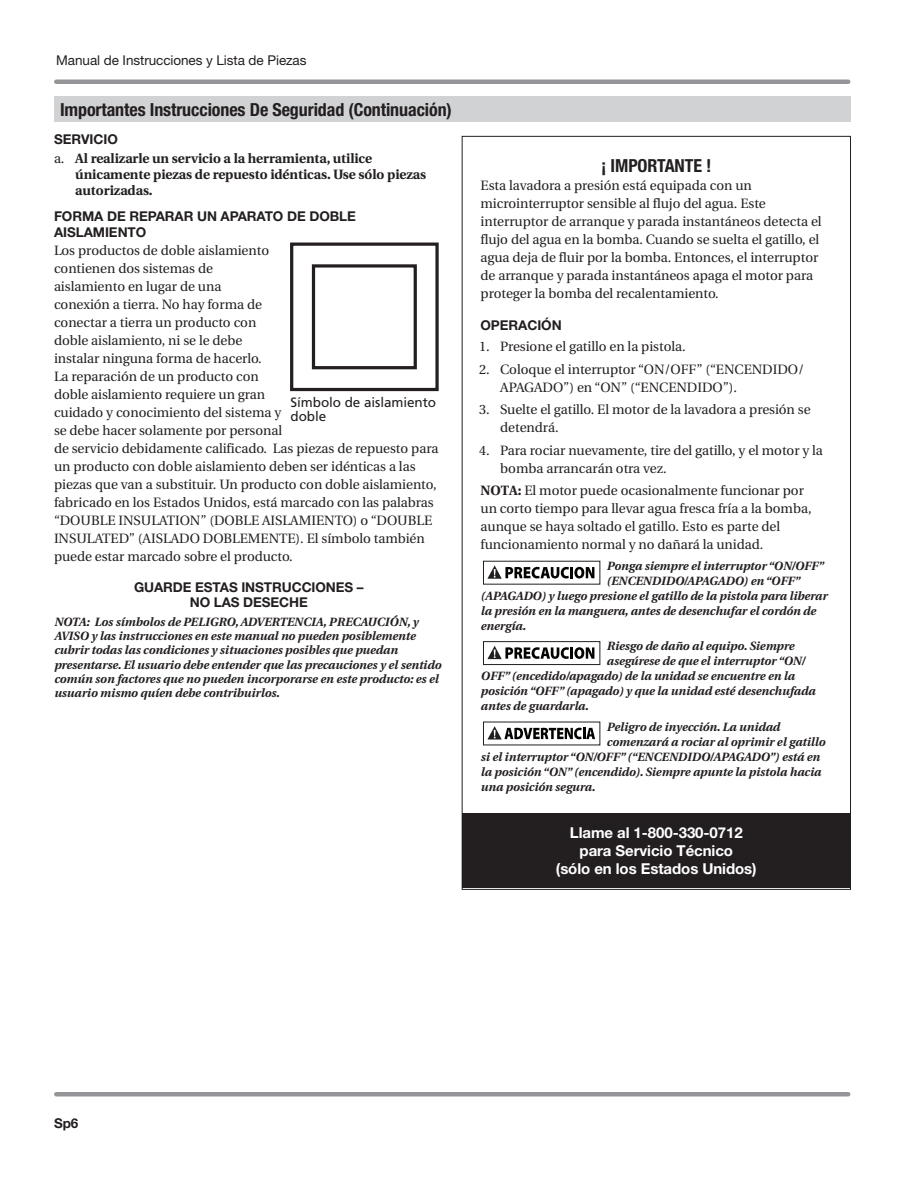
<style>
.page{position:relative;width:918px;height:1188px;background:#fff}
.page>*{position:absolute;margin:0;border:0;box-sizing:border-box;transform-origin:0 0}
.t1{font:700 condensed 18px "Helvetica Neue";letter-spacing:-.005em;color:#231f20}
.t2{font:700 15px/18px "Helvetica Neue";letter-spacing:-.005em;color:#fff;text-align:center}
.t3{font:13.5px/18px "Utopia";letter-spacing:-.005em;color:#231f20}
.t4{font:700 13.5px/15.8px "Utopia";letter-spacing:-.005em;color:#231f20}
.t5{font:700 13.5px "Helvetica Neue";letter-spacing:-.005em;color:#231f20}
.t6{font:13.5px "Helvetica Neue";letter-spacing:-.005em;color:#231f20}
.t7{font:13.5px/13.5px "Frutiger";letter-spacing:-.005em;color:#231f20}
.t8{font:italic 700 12px/14.2px "Utopia";color:#231f20}
.s1{font-weight:400}
.s2{font-weight:700}
</style>
<div class="page">
<hr style="left:56px;top:1092px;width:792px;height:4px;background:#939598">
<hr style="left:56px;top:80px;width:792px;height:4px;background:#939598">
<div style="left:54px;top:96px;width:796px;height:26px;background:#d1d2d4"></div>
<svg style="left:487px;top:565px;width:107px;height:14px"></svg>
<div style="left:483px;top:641px;width:117px;height:24px;border:1px solid #231f20"></div>
<svg style="left:487px;top:646px;width:107px;height:13px"></svg>
<svg style="left:487px;top:726px;width:108px;height:14px"></svg>
<div style="left:463px;top:813px;width:387px;height:75px;background:#231f20"></div>
<div style="left:290px;top:243px;width:149px;height:148px;border:3px solid #231f20"></div>
<div style="left:312px;top:264px;width:105px;height:105px;border:3px solid #231f20"></div>
<p class="t6" style="left:56px;top:52px;width:252px">Manual de Instrucciones y Lista de Piezas</p>
<h1 class="t1" style="left:60px;top:99px;width:393px">Importantes Instrucciones De Seguridad (Continuación)</h1>
<p class="t5" style="left:54px;top:131px;width:35px">SERVICI</p>
<p class="t5" style="left:107px;top:131px;width:12px">O</p>
<p class="t4" style="left:75px;top:151px;width:352px;text-indent:-21px"><span class="s1">a.</span> Al realizarle un servicio a la herramienta, utilice únicamente piezas de repuesto idénticas. Use sólo piezas autorizadas.</p>
<p class="t5" style="left:54px;top:207px;width:177px">FORMA DE REPARAR UN APA</p>
<p class="t5" style="left:247px;top:207px;width:110px">RATO DE DOBLE</p>
<p class="t5" style="left:54px;top:224px;width:39px">AISLAMI</p>
<p class="t5" style="left:109px;top:224px;width:39px">ENTO</p>
<p class="t3" style="left:54px;top:241px;width:386px">Los productos de doble aislamiento<br>contienen dos sistemas de<br>aislamiento en lugar de una<br>conexión a tierra. No hay forma de<br>conectar a tierra un producto con<br>doble aislamiento, ni se le debe<br>instalar ninguna forma de hacerlo.<br>La reparación de un producto con<br>doble aislamiento requiere un gran<br>cuidado y conocimiento del sistema y<br>se debe hacer solamente por personal<br>de servicio debidamente calificado. Las piezas de repuesto para un producto con doble aislamiento deben ser idénticas a las piezas que van a substituir. Un producto con doble aislamiento, fabricado en los Estados Unidos, está marcado con las palabras “DOUBLE INSULATION” (DOBLE AISLAMIENTO) o “DOUBLE INSULATED” (AISLADO DOBLEMENTE). El símbolo también puede estar marcado sobre el producto.</p>
<p class="t5" style="left:134px;top:579px;width:40px">GUARDE</p>
<p class="t5" style="left:195px;top:579px;width:60px">ESTAS INSTRU</p>
<p class="t5" style="left:292px;top:579px;width:35px">CCIONES</p>
<p class="t5" style="left:357px;top:579px;width:8px">–</p>
<p class="t5" style="left:190px;top:594px;width:64px">NO LAS DESE</p>
<p class="t5" style="left:279px;top:594px;width:20px">CHE</p>
<p class="t8" style="left:54px;top:615px;width:389px">NOTA: Los símbolos de PELIGRO, ADVERTENCIA, PRECAUCIÓN, y AVISO y las instrucciones en este manual no pueden posiblemente cubrir todas las condiciones y situaciones posibles que puedan presentarse. El usuario debe entender que las precauciones y el sentido común son factores que no pueden incorporarse en este producto: es el usuario mismo quíen debe contribuirlos.</p>
<p class="t7" style="left:291px;top:396px;width:147px">Símbolo de aislamiento doble</p>
<h1 class="t1" style="left:601px;top:154px;width:112px">¡ IMPORTANTE !</h1>
<p class="t3" style="left:481px;top:176px;width:343px">Esta lavadora a presión está equipada con un microinterruptor sensible al flujo del agua. Este interruptor de arranque y parada instantáneos detecta el flujo del agua en la bomba. Cuando se suelta el gatillo, el agua deja de fluir por la bomba. Entonces, el interruptor de arranque y parada instantáneos apaga el motor para proteger la bomba del recalentamiento.</p>
<p class="t5" style="left:481px;top:317px;width:83px">OPERACIÓN</p>
<p class="t3" style="left:479px;top:338px;width:208px">1. Presione el gatillo en la pistola.</p>
<p class="t3" style="left:500px;top:361px;width:305px;text-indent:-21px">2. Coloque el interruptor “ON/OFF” (“ENCENDIDO/<br>APAGADO”) en “ON” (“ENCENDIDO”).</p>
<p class="t3" style="left:500px;top:401px;width:312px;text-indent:-21px">3. Suelte el gatillo. El motor de la lavadora a presión se detendrá.</p>
<p class="t3" style="left:500px;top:442px;width:324px;text-indent:-21px">4. Para rociar nuevamente, tire del gatillo, y el motor y la bomba arrancarán otra vez.</p>
<p class="t4" style="left:481px;top:483px;width:20px">Nota</p>
<p class="t3" style="left:481px;top:482px;width:333px;text-indent:37px"><span class="s2">:</span> El motor puede ocasionalmente funcionar por un corto tiempo para llevar agua fresca fría a la bomba, aunque se haya soltado el gatillo. Esto es parte del funcionamiento normal y no dañará la unidad.</p>
<p class="t8" style="left:607px;top:559px;width:219px">Ponga siempre el interruptor “ON/OFF”</p>
<p class="t8" style="left:607px;top:574px;width:195px">(ENCENDIDO/APAGADO) en “OFF”</p>
<p class="t8" style="left:481px;top:589px;width:348px">(APAGADO) y luego presione el gatillo de la pistola para liberar</p>
<p class="t8" style="left:481px;top:604px;width:337px">la presión en la manguera, antes de desenchufar el cordón de</p>
<p class="t8" style="left:481px;top:619px;width:47px">energía.</p>
<p class="t8" style="left:607px;top:639px;width:189px">Riesgo de daño al equipo. Siempre</p>
<p class="t8" style="left:607px;top:654px;width:200px">asegúrese de que el interruptor “ON/</p>
<p class="t8" style="left:481px;top:669px;width:316px">OFF” (encedido/apagado) de la unidad se encuentre en la</p>
<p class="t8" style="left:481px;top:684px;width:336px">posición “OFF” (apagado) y que la unidad esté desenchufada</p>
<p class="t8" style="left:481px;top:699px;width:109px">antes de guardarla.</p>
<p class="t8" style="left:607px;top:719px;width:175px">Peligro de inyección. La unidad</p>
<p class="t8" style="left:607px;top:734px;width:220px">comenzará a rociar al oprimir el gatillo</p>
<p class="t8" style="left:481px;top:749px;width:341px">si el interruptor “ON/OFF” (“ENCENDIDO/APAGADO”) está en</p>
<p class="t8" style="left:481px;top:764px;width:342px">la posición “ON” (encendido). Siempre apunte la pistola hacia</p>
<p class="t8" style="left:481px;top:779px;width:116px">una posición segura.</p>
<p class="t2" style="left:556px;top:823px;width:202px">LLAME AL 1-800-330-0712<br>PARA SERVICIO TÉCNICO<br>(SÓLO EN LOS ESTADOS UNIDOS)</p>
<p class="t5" style="left:54px;top:1115px;width:26px">SP6</p>
</div>
